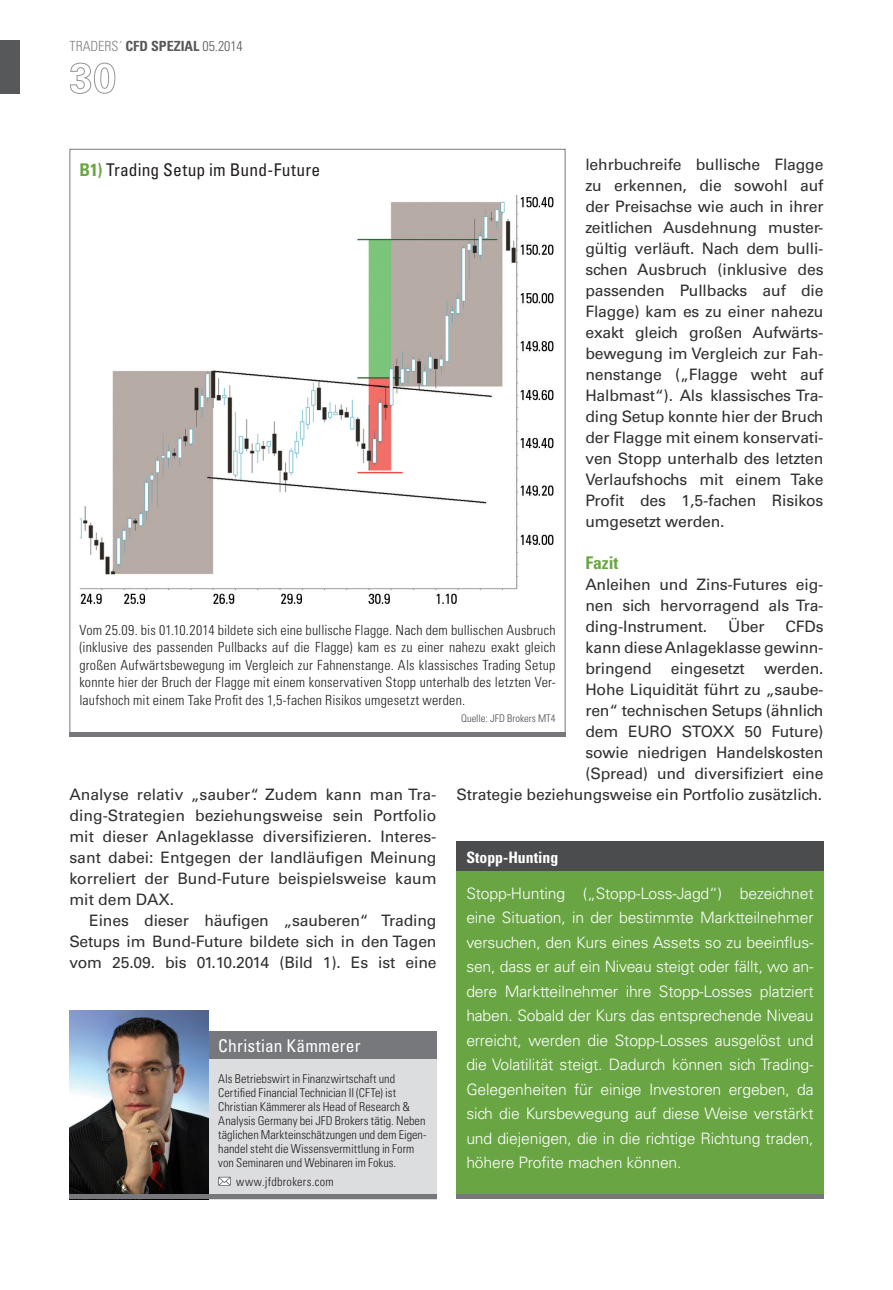
<style>
.page{position:relative;width:893px;height:1290px;background:#fff}
.page>*{position:absolute;margin:0;border:0;box-sizing:border-box;transform-origin:0 0}
.t1{font:condensed 17.5px "Univers LT";letter-spacing:.01em;color:#231f20}
.t2{font:condensed 17.5px "Univers LT";letter-spacing:.01em;color:#fff}
.t3{font:700 condensed 17.5px "Univers LT";color:#69a643}
.t4{font:15.75px/21px "Univers LT";letter-spacing:-.01em;color:#312f30;text-align:justify}
.t5{font:300 15.75px/24.5px "Univers LT";letter-spacing:-.01em;color:#fff;text-align:justify}
.t6{font:700 condensed 15.75px "Univers LT";color:#fff}
.t7{font:300 condensed 14px/17.5px "Univers LT";letter-spacing:.015em;color:#231f20;text-align:justify}
.t8{font:700 condensed 14px "Univers LT";color:#57585a}
.t9{font:300 condensed 12.25px/14px "Univers LT";color:#231f20}
.t10{font:300 condensed 12.25px "Univers LT";letter-spacing:.025em;color:#231f20}
.t11{font:300 condensed 10.5px "Univers LT";color:#4b4c4d}
.s1{font-weight:300;color:#808285}
.s2{font-weight:300}
.s3{font-weight:700;color:#69a643}
</style>
<div class="page">
<div style="left:0;top:40px;width:20px;height:54px;background:#57585a"></div>
<svg style="left:69px;top:62px;width:47px;height:32px"></svg>
<div style="left:69px;top:1031px;width:368px;height:168px;background:#dcdddf"></div>
<div style="left:69px;top:1031px;width:368px;height:27px;background:#76787b"></div>
<svg style="left:218px;top:1177px;width:13px;height:8px"></svg>
<img style="left:69px;top:1010px;width:139px;height:184px">
<div style="left:69px;top:1194px;width:368px;height:5px;background:#76787b"></div>
<div style="left:69px;top:732px;width:497px;height:5px;background:#76787b"></div>
<img style="left:79px;top:196px;width:475px;height:408px">
<div style="left:457px;top:864px;width:367px;height:5px;background:#4b4c4d"></div>
<div style="left:456px;top:866px;width:367px;height:333px;background:#69a643"></div>
<div style="left:456px;top:842px;width:367px;height:29px;background:#4b4c4d"></div>
<div style="left:456px;top:1194px;width:367px;height:5px;background:#76787b"></div>
<p class="t8" style="left:69px;top:37px;width:175px"><span class="s1">TRADERS´</span> CFD SPEZIAL <span class="s2">05.2014</span></p>
<p class="t4" style="left:585px;top:154px;width:240px">lehrbuchreife bullische Flagge zu erkennen, die sowohl auf der Preisachse wie auch in ihrer zeitlichen Ausdehnung muster&shy;gültig verläuft. Nach dem bulli&shy;schen Ausbruch (inklusive des passenden Pullbacks auf die Flagge) kam es zu einer nahezu exakt gleich großen Aufwärts&shy;bewegung im Vergleich zur Fah&shy;nenstange („Flagge weht auf Halbmast“). Als klassisches Tra&shy;ding Setup konnte hier der Bruch der Flagge mit einem konservati&shy;ven Stopp unterhalb des letzten Verlaufshochs mit einem Take Profit des 1,5-fachen Risikos umgesetzt werden.</p>
<p class="t3" style="left:585px;top:552px;width:35px">Fazit</p>
<p class="t4" style="left:585px;top:574px;width:240px">Anleihen und Zins-Futures eig&shy;nen sich hervorragend als Tra&shy;ding-Instrument.</p>
<p class="t1" style="left:79px;top:158px;width:242px"><span class="s3">B1)</span> Trading Setup im Bund-Future</p>
<p class="t4" style="left:728px;top:616px;width:38px">Über</p>
<p class="t4" style="left:456px;top:616px;width:369px;text-align:right">CFDs<br>kann diese Anlageklasse gewinn-<br>bringend eingesetzt werden.<br>Hohe Liquidität führt zu „saube-<br>ren“ technischen Setups (ähnlich<br>dem EURO STOXX 50 Future)<br>sowie niedrigen Handelskosten<br>(Spread) und diversifiziert eine<br>Strategie beziehungsweise ein Portfolio zusätzlich.</p>
<p class="t7" style="left:79px;top:621px;width:478px">Vom 25.09. bis 01.10.2014 bildete sich eine bullische Flagge. Nach dem bullischen Ausbruch (inklusive des passenden Pullbacks auf die Flagge) kam es zu einer nahezu exakt gleich großen Aufwärtsbewegung im Vergleich zur Fahnenstange. Als klassisches Trading Setup konnte hier der Bruch der Flagge mit einem konservativen Stopp unterhalb des letzten Ver&shy;laufshoch mit einem Take Profit des 1,5-fachen Risikos umgesetzt werden.</p>
<p class="t11" style="left:461px;top:712px;width:96px">Quelle: JFD Brokers MT4</p>
<p class="t4" style="left:69px;top:784px;width:369px">Analyse relativ „sauber“. Zudem kann man Tra&shy;ding-Strategien beziehungsweise sein Portfolio mit dieser Anlageklasse diversifizieren. Interes&shy;sant dabei: Entgegen der landläufigen Meinung korreliert der Bund-Future beispielsweise kaum mit dem DAX.</p>
<p class="t4" style="left:69px;top:910px;width:369px;text-indent:20px">Eines dieser häufigen „sauberen“ Trading Setups im Bund-Future bildete sich in den Tagen vom 25.09. bis 01.10.2014 (Bild 1). Es ist eine</p>
<p class="t6" style="left:466px;top:847px;width:93px">Stopp-Hunting</p>
<p class="t5" style="left:466px;top:881px;width:349px">Stopp-Hunting („Stopp-Loss-Jagd“) bezeichnet eine Situation, in der bestimmte Marktteilnehmer versuchen, den Kurs eines Assets so zu beeinflus&shy;sen, dass er auf ein Niveau steigt oder fällt, wo an&shy;dere Marktteilnehmer ihre Stopp-Losses platziert haben. Sobald der Kurs das entsprechende Niveau erreicht, werden die Stopp-Losses ausgelöst und die Volatilität steigt. Dadurch können sich Trading-Gelegenheiten für einige Investoren ergeben, da sich die Kursbewegung auf diese Weise verstärkt und diejenigen, die in die richtige Richtung traden, höhere Profite machen können.</p>
<p class="t2" style="left:218px;top:1034px;width:144px">Christian Kämmerer</p>
<p class="t9" style="left:218px;top:1071px;width:210px">Als Betriebswirt in Finanzwirtschaft und Certified Financial Technician II (CFTe) ist Christian Kämmerer als Head of Research &amp; Analysis Germany bei JFD Brokers tätig. Neben täglichen Markteinschätzungen und dem Eigen&shy;handel steht die Wissensvermittlung in Form von Seminaren und Webinaren im Fokus.</p>
<p class="t10" style="left:236px;top:1174px;width:99px">www.jfdbrokers.com</p>
</div>
